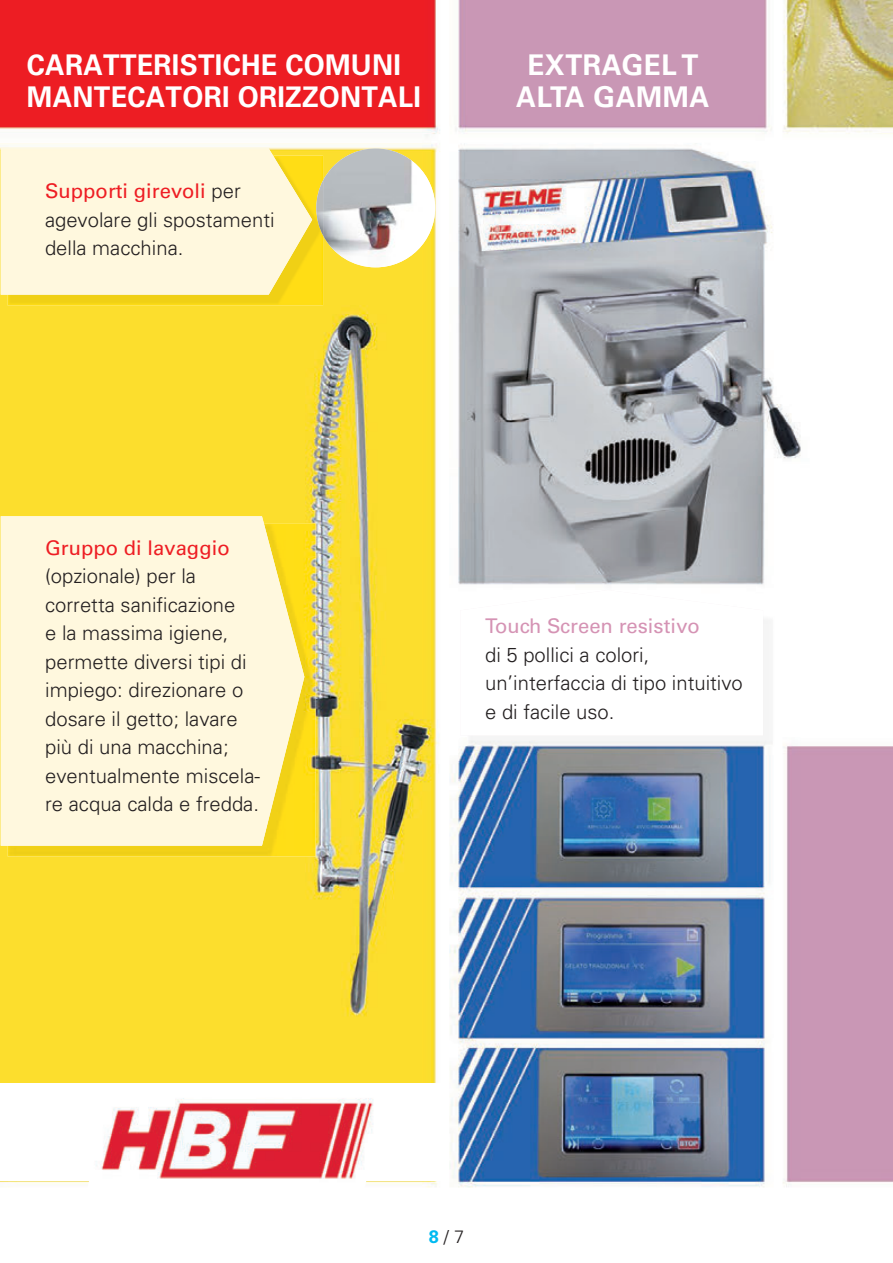
<style>
.page{position:relative;width:893px;height:1263px;background:#fff}
.page>*{position:absolute;margin:0;border:0;box-sizing:border-box;transform-origin:0 0}
.t1{font:700 28.5px/31.5px "Univers";letter-spacing:.01em;color:#fff;scale:.95 1}
.t2{font:700 28.5px/31.5px "Univers";letter-spacing:.01em;color:#fff;text-align:center}
.t3{font:300 20.25px/28.5px "Univers";color:#231f20}
.t4{font:20.25px "Univers";color:#d593b4}
.t5{font:20.25px "Univers";color:#ee1d23}
.t6{font:300 18px "Univers";color:#231f20}
.s1{font-weight:400;color:#ee1d23}
.s2{font-weight:700;color:#00baf1}
</style>
<div class="page">
<img style="left:0;top:0;width:893px;height:1188px">
<svg style="left:362px;top:148px;width:14px;height:2px"></svg>
<img style="left:8px;top:155px;width:315px;height:151px">
<img style="left:316px;top:180px;width:7px;height:56px">
<img style="left:1px;top:148px;width:311px;height:147px">
<img style="left:8px;top:523px;width:308px;height:333px">
<img style="left:1px;top:516px;width:303px;height:330px">
<img style="left:467px;top:597px;width:307px;height:149px">
<img style="left:460px;top:590px;width:303px;height:145px">
<div style="left:0;top:1083px;width:446px;height:98px;background:#fff"></div>
<img style="left:87px;top:1098px;width:298px;height:90px">
<h1 class="t1" style="left:27px;top:50px;width:416px">CARATTERISTICHE COMUNI<br>MANTECATORI ORIZZONTALI</h1>
<h1 class="t2" style="left:516px;top:50px;width:195px">EXTRAGEL T<br>ALTA GAMMA</h1>
<p class="t3" style="left:45px;top:177px;width:231px"><span class="s1">Supporti girevoli</span> per agevolare gli spostamenti della macchina.</p>
<p class="t5" style="left:45px;top:535px;width:186px">Gruppo di lavaggio</p>
<p class="t3" style="left:45px;top:562px;width:216px">(opzionale) per la corretta sanificazione<br>e la massima igiene, permette diversi tipi di impiego: direzionare o dosare il getto; lavare più di una macchina; eventualmente miscela&shy;re acqua calda e fredda.</p>
<p class="t4" style="left:485px;top:614px;width:216px">Touch Screen resistivo</p>
<p class="t3" style="left:485px;top:640px;width:259px">di 5 pollici a colori, un’interfaccia di tipo intuitivo e di facile uso.</p>
<p class="t6" style="left:429px;top:1226px;width:37px"><span class="s2">8</span> / 7</p>
</div>
